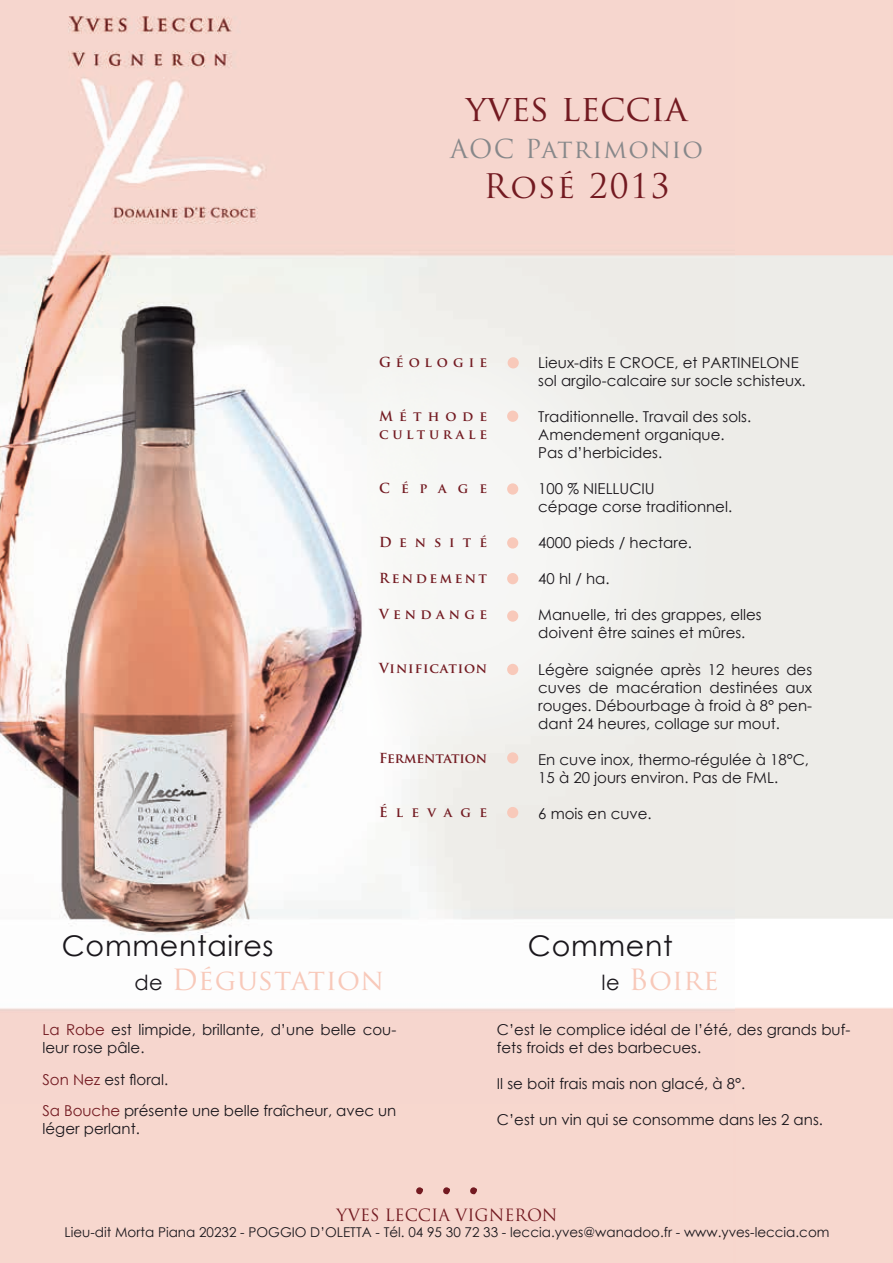
<style>
.page{position:relative;width:893px;height:1263px;background:#fff}
.page>*{position:absolute;margin:0;border:0;box-sizing:border-box;transform-origin:0 0}
.t1{font:36px "Trajan Pro";color:#731a21}
.t2{font:33px "Trajan Pro";letter-spacing:.05em;color:#731a21}
.t3{font:28.5px "Trajan Pro";letter-spacing:.02em;color:#f8c9ba}
.t4{font:28.5px "Century Gothic";letter-spacing:.025em;color:#1a171c}
.t5{font:25.5px "Trajan Pro";letter-spacing:.05em;color:#87888a}
.t6{font:16.5px "Trajan Pro";color:#731a21}
.t7{font:15px/18px "Century Gothic";color:#1a171c}
.t8{font:13.5px "Century Gothic";color:#1a171c}
.t9{font:700 13.5px/18px "Trajan Pro";letter-spacing:.28em;color:#731a21}
.t10{font:700 13.5px "Trajan Pro";letter-spacing:.06em;color:#731a21}
.t11{font:700 13.5px "Trajan Pro";letter-spacing:-.015em;color:#731a21}
.t12{font:700 13.5px "Trajan Pro";letter-spacing:.185em;color:#731a21}
.t13{font:700 13.5px "Trajan Pro";letter-spacing:.375em;color:#731a21}
.t14{font:700 13.5px "Trajan Pro";letter-spacing:.32em;color:#731a21}
.t15{font:700 13.5px "Trajan Pro";letter-spacing:.585em;color:#731a21}
.t16{font:700 13.5px "Trajan Pro";letter-spacing:.615em;color:#731a21}
.s1{font-family:"Century Gothic";font-size:20.85px;color:#1a171c}
.s2{color:#731a21}
</style>
<div class="page">
<img style="left:0;top:0;width:893px;height:1263px">
<div style="left:508px;top:357px;width:11px;height:11px;background:#f8c9ba;border-radius:50%"></div>
<div style="left:507px;top:411px;width:11px;height:11px;background:#f8c9ba;border-radius:50%"></div>
<div style="left:507px;top:483px;width:11px;height:12px;background:#f8c9ba;border-radius:50%"></div>
<div style="left:507px;top:537px;width:11px;height:12px;background:#f8c9ba;border-radius:50%"></div>
<div style="left:507px;top:573px;width:11px;height:11px;background:#f8c9ba;border-radius:50%"></div>
<div style="left:507px;top:610px;width:11px;height:12px;background:#f8c9ba;border-radius:50%"></div>
<div style="left:507px;top:664px;width:11px;height:11px;background:#f8c9ba;border-radius:50%"></div>
<div style="left:507px;top:752px;width:11px;height:12px;background:#f8c9ba;border-radius:50%"></div>
<div style="left:507px;top:807px;width:11px;height:11px;background:#f8c9ba;border-radius:50%"></div>
<svg style="left:442px;top:1187px;width:8px;height:8px"></svg>
<svg style="left:415px;top:1187px;width:8px;height:8px"></svg>
<svg style="left:469px;top:1187px;width:8px;height:8px"></svg>
<h1 class="t1" style="left:466px;top:85px;width:223px">yves leccia</h1>
<h3 class="t5" style="left:450px;top:133px;width:254px">AOC Patrimonio</h3>
<h2 class="t2" style="left:483px;top:165px;width:188px">Rosé 2013</h2>
<p class="t13" style="left:379px;top:354px;width:109px">Géologie</p>
<p class="t9" style="left:379px;top:408px;width:109px">Méthode culturale</p>
<p class="t9" style="left:379px;top:480px;width:109px">Cépage</p>
<p class="t15" style="left:379px;top:534px;width:109px">Densité</p>
<p class="t12" style="left:379px;top:570px;width:109px">Rendement</p>
<p class="t14" style="left:379px;top:606px;width:109px">Vendange</p>
<p class="t10" style="left:379px;top:660px;width:110px">Vinification</p>
<p class="t11" style="left:379px;top:750px;width:109px">Fermentation</p>
<p class="t16" style="left:379px;top:804px;width:109px">Élevage</p>
<p class="t7" style="left:538px;top:354px;width:269px">Lieux-dits E CROCE, et PARTINELONE sol argilo-calcaire sur socle schisteux.</p>
<p class="t7" style="left:538px;top:408px;width:214px">Traditionnelle. Travail des sols.<br>Amendement organique.<br>Pas d’herbicides.</p>
<p class="t7" style="left:538px;top:480px;width:195px">100 % NIELLUCIU<br>cépage corse traditionnel.</p>
<p class="t7" style="left:538px;top:534px;width:155px">4000 pieds / hectare.</p>
<p class="t7" style="left:538px;top:570px;width:73px">40 hl / ha.</p>
<p class="t7" style="left:538px;top:606px;width:225px">Manuelle, tri des grappes, elles doivent être saines et mûres.</p>
<p class="t7" style="left:538px;top:660px;width:275px;text-align:justify">Légère saignée après 12 heures des cuves de macération destinées aux rouges. Débourbage à froid à 8° pen&shy;dant 24 heures, collage sur mout.</p>
<p class="t7" style="left:538px;top:750px;width:272px">En cuve inox, thermo-régulée à 18°C,<br>15 à 20 jours environ. Pas de FML.</p>
<p class="t7" style="left:538px;top:804px;width:115px">6 mois en cuve.</p>
<h3 class="t4" style="left:62px;top:926px;width:213px">Commentaires</h3>
<h3 class="t3" style="left:134px;top:962px;width:251px"><span class="s1">de</span> Dégustation</h3>
<p class="t7" style="left:43px;top:1020px;width:355px"><span class="s2">La Robe</span> est limpide, brillante, d’une belle cou&shy;leur rose pâle.</p>
<p class="t7" style="left:43px;top:1063px;width:355px;line-height:31.5px"><span class="s2">Son Nez</span> est floral.<br><span class="s2">Sa Bouche</span> présente une belle fraîcheur, avec un</p>
<p class="t7" style="left:43px;top:1119px;width:99px">léger perlant.</p>
<h3 class="t4" style="left:528px;top:926px;width:146px">Comment</h3>
<h3 class="t3" style="left:602px;top:962px;width:119px"><span class="s1">le</span> Boire</h3>
<p class="t7" style="left:497px;top:1021px;width:355px">C’est le complice idéal de l’été, des grands buf&shy;fets froids et des barbecues.</p>
<p class="t7" style="left:497px;top:1075px;width:250px">Il se boit frais mais non glacé, à 8°.</p>
<p class="t7" style="left:497px;top:1111px;width:328px">C’est un vin qui se consomme dans les 2 ans.</p>
<p class="t6" style="left:337px;top:1205px;width:222px">YVES LECCIA VIGNERON</p>
<p class="t8" style="left:65px;top:1223px;width:766px">Lieu-dit Morta Piana 20232 - POGGIO D’OLETTA - Tél. 04 95 30 72 33 - leccia.yves@wanadoo.fr - www.yves-leccia.com</p>
</div>
